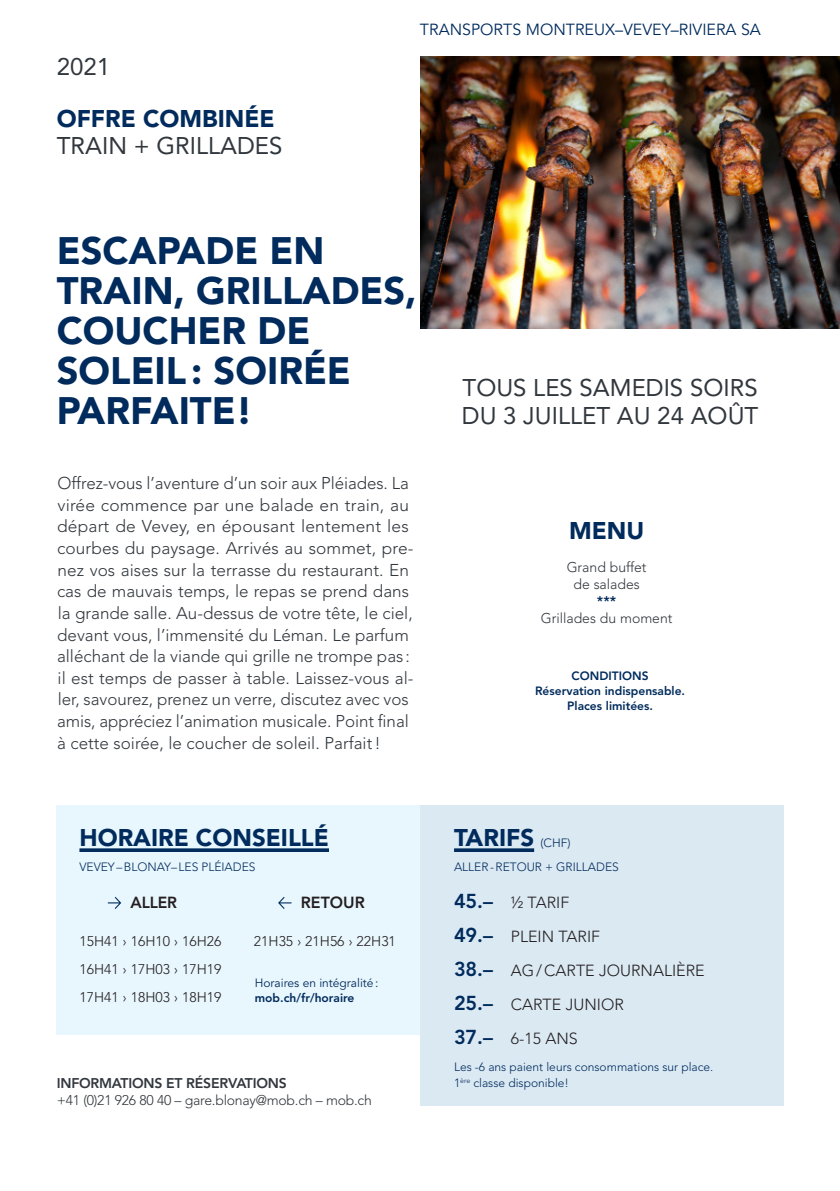
<style>
.page{position:relative;width:840px;height:1191px;background:#fff}
.page>*{position:absolute;margin:0;border:0;box-sizing:border-box;transform-origin:0 0}
.t1{font:900 38px/40px "Avenir LT Std";color:#002b5c}
.t2{font:24px "Avenir LT Std";color:#31373d}
.t3{font:900 24px "Avenir LT Std";color:#002b5c}
.t4{font:800 20px "Avenir LT Std";letter-spacing:-.005em;color:#002b5c}
.t5{font:300 17px/21.6px "Avenir LT Std";color:#31373d}
.t6{font:300 16px "Avenir LT Std";color:#231f20}
.t7{font:16px "Avenir LT Std";color:#002b5c}
.t8{font:800 16px "Avenir LT Std";color:#231f20}
._01_texte_base{font:300 14px "Avenir LT Std";color:#31373d}
.t9{font:300 14px "Avenir LT Std";color:#231f20}
._01_texte_base-2{font:800 14px "Avenir LT Std";letter-spacing:-.015em;color:#31373d}
.t10{font:800 14px "Avenir LT Std";color:#002b5c}
.t11{font:300 12px "Avenir LT Std";color:#002b5c}
.t12{font:800 12px "Avenir LT Std";color:#002b5c}
.t13{font:12px "Avenir LT Std";color:#002b5c}
.t14{font:300 7px "Avenir LT Std";color:#002b5c}
.s1{font-size:12px}
</style>
<div class="page">
<div style="left:420px;top:805px;width:362px;height:301px;background:#dbe9f3"></div>
<img style="left:420px;top:57px;width:419px;height:272px">
<svg style="left:454px;top:848px;width:80px;height:4px"></svg>
<div style="left:57px;top:805px;width:363px;height:230px;background:#e8f6fd"></div>
<svg style="left:79px;top:848px;width:250px;height:4px"></svg>
<svg style="left:278px;top:897px;width:13px;height:12px"></svg>
<svg style="left:108px;top:897px;width:13px;height:12px"></svg>
<p class="t2" style="left:57px;top:53px;width:55px">2021</p>
<p class="t3" style="left:57px;top:105px;width:219px">OFFRE COMBINÉE</p>
<p class="t2" style="left:57px;top:132px;width:227px">TRAIN + GRILLADES</p>
<p class="t7" style="left:420px;top:20px;width:342px">TRANSPORTS MONTREUX–VEVEY–RIVIERA SA</p>
<p class="t1" style="left:57px;top:231px;width:361px">ESCAPADE EN<br>TRAIN, GRILLADES,<br>COUCHER DE</p>
<p class="t1" style="left:57px;top:351px;width:295px">SOLEIL: SOIRÉE<br>PARFAITE!</p>
<p class="t5" style="left:57px;top:472px;width:358px">Offrez-vous l’aventure d’un soir aux Pléiades. La virée commence par une balade en train, au départ de Vevey, en épousant lentement les courbes du paysage. Arrivés au sommet, pre&shy;nez vos aises sur la terrasse du restaurant. En cas de mauvais temps, le repas se prend dans la grande salle. Au-dessus de votre tête, le ciel, devant vous, l’immensité du Léman. Le parfum alléchant de la viande qui grille ne trompe pas : il est temps de passer à table. Laissez-vous al&shy;ler, savourez, prenez un verre, discutez avec vos amis, appréciez l’animation musicale. Point final à cette soirée, le coucher de soleil. Parfait!</p>
<p class="t3" style="left:79px;top:823px;width:251px">HORAIRE CONSEILLÉ</p>
<p class="t11" style="left:79px;top:860px;width:177px">VEVEY–BLONAY–LES PLÉIADES</p>
<p class="t2" style="left:462px;top:373px;width:296px">TOUS LES SAMEDIS SOIRS</p>
<p class="t2" style="left:461px;top:402px;width:298px">DU 3 JUILLET AU 24 AOÛT</p>
<p class="t3" style="left:568px;top:515px;width:77px">MENU</p>
<p class="_01_texte_base" style="left:566px;top:559px;width:81px">Grand buffet</p>
<p class="_01_texte_base" style="left:573px;top:576px;width:68px">de salades</p>
<p class="t10" style="left:596px;top:592px;width:21px">***</p>
<p class="_01_texte_base" style="left:540px;top:609px;width:133px">Grillades du moment</p>
<p class="t12" style="left:571px;top:669px;width:78px">CONDITIONS</p>
<p class="t12" style="left:534px;top:684px;width:151px">Réservation indispensable.</p>
<p class="t12" style="left:567px;top:698px;width:87px">Places limitées.</p>
<p class="t3" style="left:454px;top:823px;width:82px">TARIFS</p>
<p class="t11" style="left:540px;top:835px;width:32px">(CHF)</p>
<p class="t11" style="left:454px;top:860px;width:166px">ALLER-RETOUR + GRILLADES</p>
<p class="t4" style="left:454px;top:889px;width:40px">45.–</p>
<p class="t4" style="left:454px;top:923px;width:40px">49.–</p>
<p class="t4" style="left:454px;top:957px;width:40px">38.–</p>
<p class="t4" style="left:454px;top:991px;width:40px">25.–</p>
<p class="t4" style="left:454px;top:1025px;width:40px">37.–</p>
<p class="t6" style="left:510px;top:893px;width:60px">½ TARIF</p>
<p class="t6" style="left:510px;top:927px;width:91px">PLEIN TARIF</p>
<p class="t6" style="left:510px;top:961px;width:195px">AG/CARTE JOURNALIÈRE</p>
<p class="t6" style="left:510px;top:995px;width:114px">CARTE JUNIOR</p>
<p class="t6" style="left:510px;top:1029px;width:68px">6-15 ANS</p>
<p class="t11" style="left:454px;top:1059px;width:261px">Les -6 ans paient leurs consommations sur place.</p>
<p class="t14" style="left:454px;top:1076px;width:18px"><span class="s1">1</span>ère</p>
<p class="t8" style="left:300px;top:893px;width:65px">RETOUR</p>
<p class="t8" style="left:130px;top:893px;width:48px">ALLER</p>
<p class="t9" style="left:79px;top:933px;width:143px">15H41 › 16H10 › 16H26</p>
<p class="t9" style="left:79px;top:961px;width:143px">16H41 › 17H03 › 17H19</p>
<p class="t9" style="left:79px;top:989px;width:143px">17H41 › 18H03 › 18H19</p>
<p class="t9" style="left:254px;top:933px;width:143px">21H35 › 21H56 › 22H31</p>
<p class="t13" style="left:255px;top:976px;width:125px">Horaires en intégralité:</p>
<p class="t12" style="left:255px;top:991px;width:101px">mob.ch/fr/horaire</p>
<p class="_01_texte_base-2" style="left:57px;top:1075px;width:231px">INFORMATIONS ET RÉSERVATIONS</p>
<p class="t11" style="left:473px;top:1075px;width:97px">classe disponible!</p>
<p class="_01_texte_base" style="left:57px;top:1092px;width:316px">+41 (0)21 926 80 40 – gare.blonay@mob.ch – mob.ch</p>
</div>
